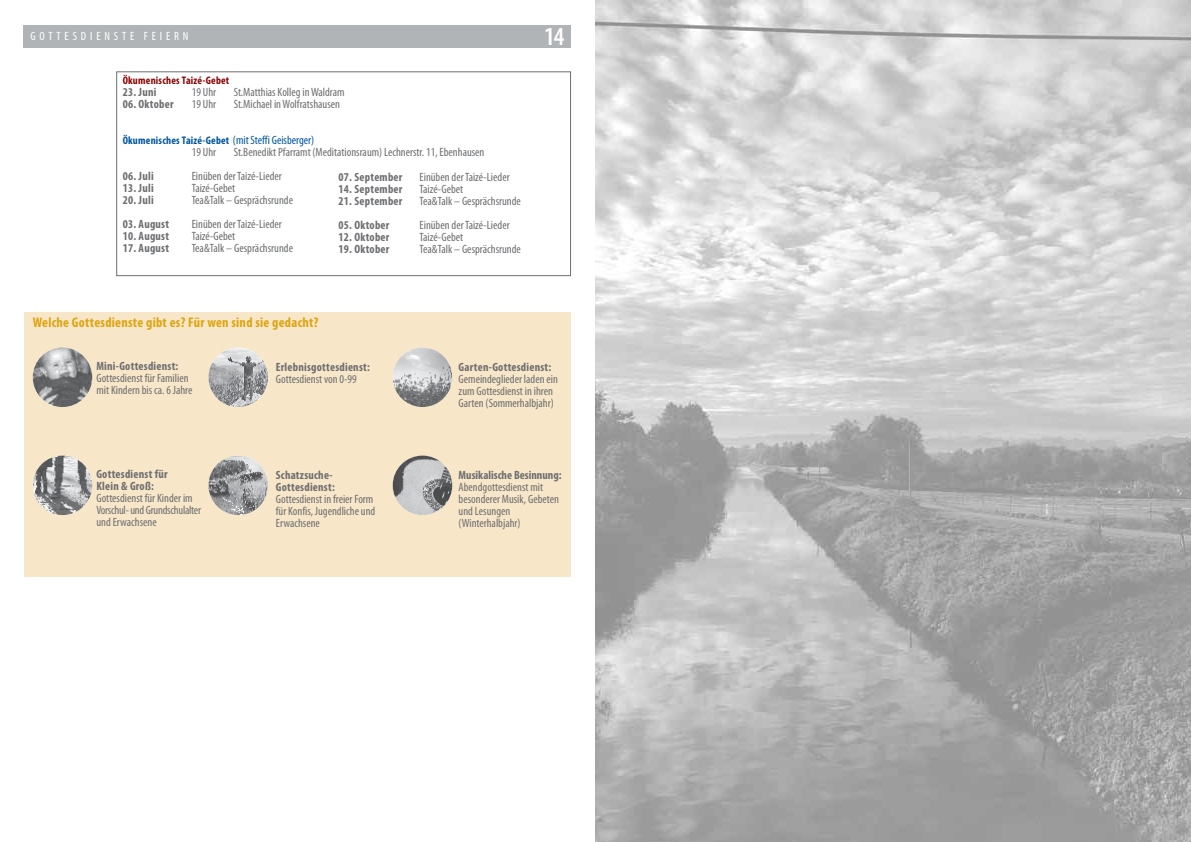
<style>
.page{position:relative;width:1191px;height:842px;background:#fff}
.page>*{position:absolute;margin:0;border:0;box-sizing:border-box;transform-origin:0 0}
.t1{font:600 condensed 26px "Myriad Pro";color:#fff}
.t2{font:700 condensed 14px "Myriad Pro";letter-spacing:.02em;color:#dda511}
.t3{font:condensed 12px/12px "Myriad Pro";color:#6d6e71}
.t4{font:700 condensed 12px/12px "Myriad Pro";letter-spacing:.02em;color:#6d6e71}
.t5{font:700 condensed 12px "Myriad Pro";color:#6d6e71}
.t6{font:condensed 12px "Myriad Pro";color:#fff}
.t7{font:700 condensed 11px "Myriad Pro";letter-spacing:.02em;color:#00569f}
.t8{font:700 condensed 11px "Myriad Pro";letter-spacing:.02em;color:#8b0304}
.s1{font-weight:400;font-size:12px}
</style>
<div class="page">
<div style="left:24px;top:26px;width:547px;height:22px;background:#b1b4b6"></div>
<div style="left:24px;top:312px;width:547px;height:264px;background:#f7e6c8"></div>
<div style="left:116px;top:71px;width:455px;height:205px;border:1px solid #6d6e71"></div>
<img style="left:33px;top:348px;width:59px;height:59px;border-radius:30px">
<img style="left:33px;top:456px;width:59px;height:59px;border-radius:30px">
<img style="left:208px;top:348px;width:60px;height:59px;border-radius:30px">
<img style="left:208px;top:456px;width:60px;height:59px">
<img style="left:393px;top:348px;width:59px;height:59px;border-radius:30px">
<img style="left:393px;top:456px;width:59px;height:59px;border-radius:30px">
<img style="left:595px;top:0;width:596px;height:842px">
<p class="t6" style="left:30px;top:29px;width:18px">G ottesdienste</p>
<p class="t6" style="left:144px;top:29px;width:9px">feiern</p>
<p class="t8" style="left:123px;top:74px;width:108px">Ökumenisches Taizé-Gebet</p>
<p class="t4" style="left:123px;top:86px;width:35px">23. Juni</p>
<p class="t3" style="left:192px;top:86px;width:26px">19 Uhr</p>
<p class="t3" style="left:234px;top:86px;width:112px">St.Matthias Kolleg in Waldram</p>
<p class="t4" style="left:123px;top:98px;width:52px">06. Oktober</p>
<p class="t3" style="left:192px;top:98px;width:26px">19 Uhr</p>
<p class="t3" style="left:234px;top:98px;width:108px">St.Michael in Wolfratshausen</p>
<p class="t7" style="left:123px;top:134px;width:193px">Ökumenisches Taizé-Gebet <span class="s1">(mit Steffi Geisberger)</span></p>
<p class="t3" style="left:192px;top:146px;width:26px">19 Uhr</p>
<p class="t3" style="left:234px;top:146px;width:252px">St.Benedikt Pfarramt (Meditationsraum) Lechnerstr. 11, Ebenhausen</p>
<p class="t4" style="left:123px;top:170px;width:32px">06. Juli</p>
<p class="t3" style="left:192px;top:170px;width:92px">Einüben der Taizé-Lieder</p>
<p class="t4" style="left:123px;top:182px;width:32px">13. Juli</p>
<p class="t3" style="left:192px;top:182px;width:45px">Taizé-Gebet</p>
<p class="t4" style="left:123px;top:194px;width:32px">20. Juli</p>
<p class="t3" style="left:192px;top:194px;width:103px">Tea&amp;Talk – Gesprächsrunde</p>
<p class="t4" style="left:123px;top:218px;width:48px">03. August</p>
<p class="t3" style="left:192px;top:218px;width:92px">Einüben der Taizé-Lieder</p>
<p class="t4" style="left:123px;top:230px;width:48px">10. August</p>
<p class="t3" style="left:192px;top:230px;width:45px">Taizé-Gebet</p>
<p class="t4" style="left:123px;top:242px;width:48px">17. August</p>
<p class="t3" style="left:192px;top:242px;width:103px">Tea&amp;Talk – Gesprächsrunde</p>
<p class="t4" style="left:338px;top:171px;width:65px">07. September</p>
<p class="t3" style="left:419px;top:171px;width:92px">Einüben der Taizé-Lieder</p>
<p class="t4" style="left:338px;top:183px;width:65px">14. September</p>
<p class="t3" style="left:419px;top:183px;width:45px">Taizé-Gebet</p>
<p class="t4" style="left:338px;top:195px;width:65px">21. September</p>
<p class="t3" style="left:419px;top:195px;width:103px">Tea&amp;Talk – Gesprächsrunde</p>
<p class="t4" style="left:338px;top:219px;width:52px">05. Oktober</p>
<p class="t3" style="left:419px;top:219px;width:92px">Einüben der Taizé-Lieder</p>
<p class="t4" style="left:338px;top:231px;width:52px">12. Oktober</p>
<p class="t3" style="left:419px;top:231px;width:45px">Taizé-Gebet</p>
<p class="t4" style="left:338px;top:243px;width:52px">19. Oktober</p>
<p class="t3" style="left:419px;top:243px;width:103px">Tea&amp;Talk – Gesprächsrunde</p>
<h1 class="t1" style="left:544px;top:20px;width:22px">14</h1>
<p class="t2" style="left:33px;top:314px;width:287px">Welche Gottesdienste gibt es? Für wen sind sie gedacht?</p>
<p class="t4" style="left:96px;top:360px;width:83px">Mini-Gottesdienst:</p>
<p class="t3" style="left:96px;top:372px;width:98px">Gottesdienst für Familien mit Kindern bis ca. 6 Jahre</p>
<p class="t4" style="left:276px;top:361px;width:96px">Erlebnisgottesdienst:</p>
<p class="t3" style="left:276px;top:373px;width:82px">Gottesdienst von 0-99</p>
<p class="t4" style="left:96px;top:468px;width:73px">Gottesdienst für<br>Klein &amp; Groß:</p>
<p class="t3" style="left:96px;top:492px;width:106px">Gottesdienst für Kinder im<br>Vorschul- und Grundschulalter und Erwachsene</p>
<p class="t4" style="left:276px;top:469px;width:61px">Schatzsuche-<br>Gottesdienst:</p>
<p class="t3" style="left:276px;top:493px;width:101px">Gottesdienst in freier Form für Konfis, Jugendliche und<br>Erwachsene</p>
<p class="t4" style="left:458px;top:361px;width:94px">Garten-Gottesdienst:</p>
<p class="t3" style="left:458px;top:373px;width:101px">Gemeindeglieder laden ein zum Gottesdienst in ihren<br>Garten (Sommerhalbjahr)</p>
<p class="t5" style="left:458px;top:468px;width:104px">Musikalische Besinnung:</p>
<p class="t3" style="left:458px;top:481px;width:102px">Abendgottesdienst mit besonderer Musik, Gebeten und Lesungen (Winterhalbjahr)</p>
</div>
